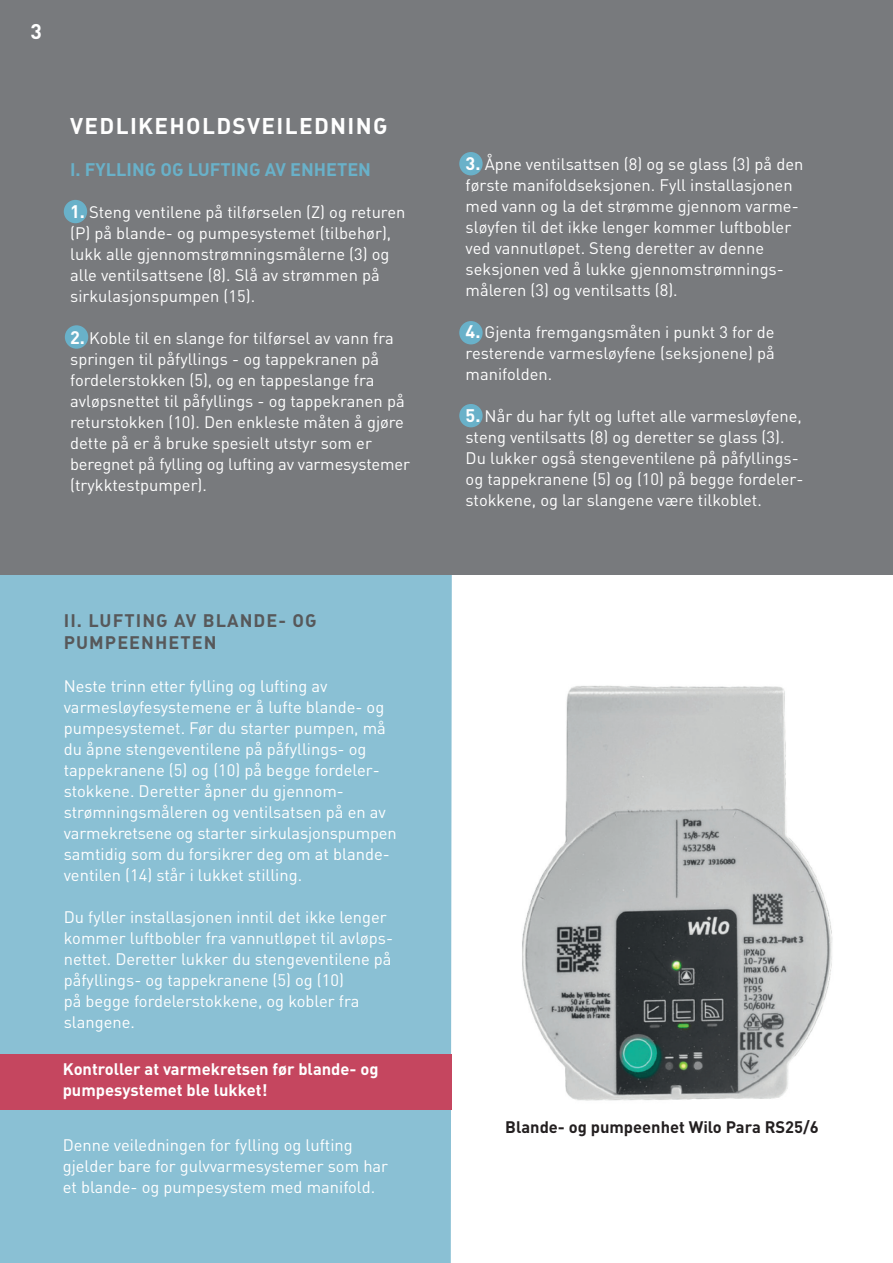
<style>
.page{position:relative;width:893px;height:1263px;background:#fff}
.page>*{position:absolute;margin:0;border:0;box-sizing:border-box;transform-origin:0 0}
.t1{font:700 22.5px "DIN";letter-spacing:.06em;color:#fff}
.t2{font:700 21px "DIN";color:#fff}
.t3{font:700 18px/21.6px "DIN";letter-spacing:.06em;color:#57585a}
.t4{font:700 18px "DIN";color:#69b1c9}
.t5{font:16.5px/21px "DIN";color:#fff}
.t6{font:700 16.5px/21px "DIN";color:#fff}
.t7{font:700 16.5px "DIN";color:#231f20}
.s1{font-weight:700;font-size:18px}
</style>
<div class="page">
<div style="left:0;top:574px;width:452px;height:689px;background:#8ac0d4"></div>
<div style="left:0;top:0;width:893px;height:574px;background:#787a7d"></div>
<div style="left:64px;top:200px;width:23px;height:23px;background:#69b1c9;border-radius:50%"></div>
<div style="left:459px;top:152px;width:24px;height:23px;background:#69b1c9;border-radius:50%"></div>
<div style="left:459px;top:321px;width:24px;height:23px;background:#69b1c9;border-radius:50%"></div>
<div style="left:459px;top:404px;width:24px;height:23px;background:#69b1c9;border-radius:50%"></div>
<div style="left:65px;top:325px;width:23px;height:24px;background:#69b1c9;border-radius:50%"></div>
<img style="left:522px;top:685px;width:311px;height:416px">
<div style="left:0;top:1054px;width:452px;height:56px;background:#c5465f"></div>
<p class="t2" style="left:30px;top:17px;width:13px">3</p>
<p class="t1" style="left:70px;top:111px;width:319px">VEDLIKEHOLDSVEILEDNING</p>
<p class="t4" style="left:70px;top:158px;width:302px">I. FYLLING OG LUFTING AV ENHETEN</p>
<p class="t5" style="left:70px;top:201px;width:337px"><span class="s1">1.</span> Steng ventilene på tilførselen (Z) og returen (P) på blande- og pumpesystemet (tilbehør), lukk alle gjennomstrømningsmålerne (3) og alle ventilsattsene (8). Slå av strømmen på sirkulasjonspumpen (15).</p>
<p class="t5" style="left:70px;top:327px;width:341px"><span class="s1">2.</span> Koble til en slange for tilførsel av vann fra springen til påfyllings - og tappekranen på fordelerstokken (5), og en tappeslange fra avløpsnettet til påfyllings - og tappekranen på returstokken (10). Den enkleste måten å gjøre dette på er å bruke spesielt utstyr som er beregnet på fylling og lufting av varmesystemer (trykktestpumper).</p>
<p class="t3" style="left:64px;top:609px;width:254px">II. LUFTING AV BLANDE- OG<br>PUMPEENHETEN</p>
<p class="t5" style="left:64px;top:675px;width:334px">Neste trinn etter fylling og lufting av varmesløyfesystemene er å lufte blande- og pumpesystemet. Før du starter pumpen, må du åpne stengeventilene på påfyllings- og tappekranene (5) og (10) på begge fordeler&shy;stokkene. Deretter åpner du gjennom&shy;strømningsmåleren og ventilsatsen på en av varmekretsene og starter sirkulasjonspumpen samtidig som du forsikrer deg om at blande&shy;ventilen (14) står i lukket stilling.</p>
<p class="t5" style="left:64px;top:906px;width:331px">Du fyller installasjonen inntil det ikke lenger kommer luftbobler fra vannutløpet til avløps&shy;nettet. Deretter lukker du stengeventilene på påfyllings- og tappekranene (5) og (10)<br>på begge fordelerstokkene, og kobler fra slangene.</p>
<p class="t6" style="left:63px;top:1057px;width:317px">Kontroller at varmekretsen før blande- og pumpesystemet ble lukket!</p>
<p class="t5" style="left:63px;top:1134px;width:327px">Denne veiledningen for fylling og lufting gjelder bare for gulvvarmesystemer som har et blande- og pumpesystem med manifold.</p>
<p class="t5" style="left:466px;top:153px;width:339px"><span class="s1">3.</span> Åpne ventilsattsen (8) og se glass (3) på den første manifoldseksjonen. Fyll installasjonen med vann og la det strømme gjennom varme&shy;sløyfen til det ikke lenger kommer luftbobler ved vannutløpet. Steng deretter av denne seksjonen ved å lukke gjennomstrømnings&shy;måleren (3) og ventilsatts (8).</p>
<p class="t5" style="left:466px;top:321px;width:311px;text-align:justify"><span class="s1">4.</span> Gjenta fremgangsmåten i punkt 3 for de resterende varmesløyfene (seksjonene) på manifolden.</p>
<p class="t5" style="left:466px;top:405px;width:339px"><span class="s1">5.</span> Når du har fylt og luftet alle varmesløyfene, steng ventilsatts (8) og deretter se glass (3).<br>Du lukker også stengeventilene på påfyllings&shy;og tappekranene (5) og (10) på begge fordeler&shy;stokkene, og lar slangene være tilkoblet.</p>
<p class="t7" style="left:505px;top:1116px;width:315px">Blande- og pumpeenhet Wilo Para RS25/6</p>
</div>
